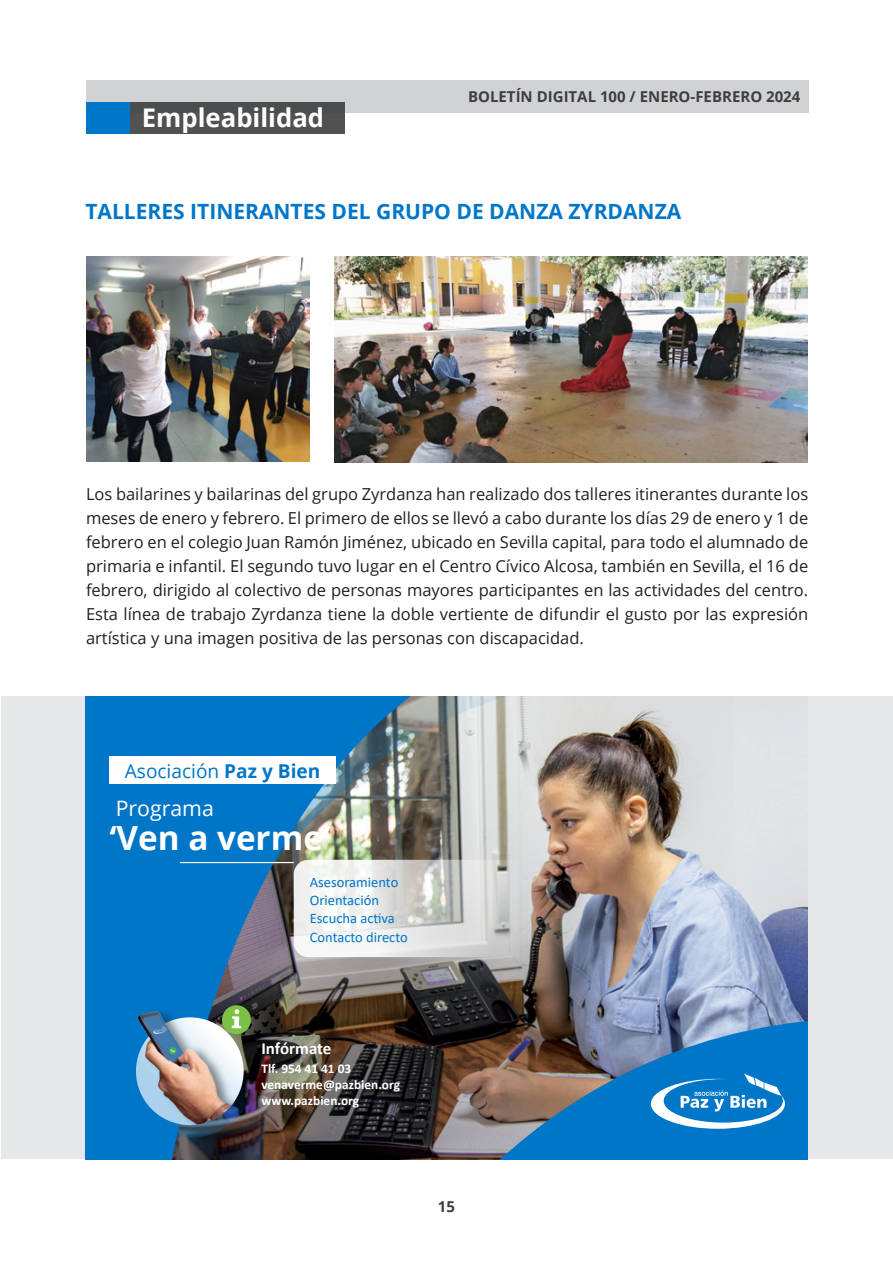
<style>
.page{position:relative;width:893px;height:1263px;background:#fff}
.page>*{position:absolute;margin:0;border:0;box-sizing:border-box;transform-origin:0 0}
.t1{font:700 33.3px "Open Sans";color:#fff}
.t2{font:700 25.65px "Open Sans";color:#fff}
.t3{font:21.3px "Open Sans";color:#fff}
.t4{font:700 21px "Open Sans";color:#0076c8}
.t5{font:19.05px "Open Sans";color:#0076c8}
.t6{font:700 16.95px "Calibri";letter-spacing:-.005em;color:#fff}
.t7{font:16.5px/24px "Open Sans";color:#231f20;text-align:justify}
.t8{font:700 15px "Open Sans";color:#3e3e3f}
.t9{font:14.55px "Calibri";color:#0076c8}
.t10{font:700 13.35px/15.8px "Calibri";color:#fff}
.s1{font-weight:700}
</style>
<div class="page">
<hr style="left:129px;top:0;width:214px;height:1px;background:#3e3e3f">
<hr style="left:85px;top:0;width:44px;height:1px;background:#0076c8">
<img style="left:334px;top:257px;width:474px;height:205px">
<div style="left:1px;top:696px;width:892px;height:463px;background:#e6e7e9"></div>
<img style="left:774px;top:886px;width:34px;height:89px">
<img style="left:85px;top:696px;width:689px;height:463px">
<div style="left:109px;top:757px;width:227px;height:27px;background:#fff"></div>
<img style="left:294px;top:860px;width:359px;height:97px;border-radius:15px">
<img style="left:370px;top:975px;width:438px;height:184px">
<svg style="left:651px;top:1073px;width:134px;height:56px;background:#4299d6"></svg>
<hr style="left:180px;top:862px;width:114px;height:1px;background:#fff">
<img style="left:121px;top:994px;width:123px;height:4px">
<img style="left:117px;top:998px;width:146px;height:146px">
<img style="left:86px;top:256px;width:224px;height:206px">
<div style="left:86px;top:81px;width:723px;height:32px;background:#d1d2d4"></div>
<div style="left:130px;top:102px;width:214px;height:32px;background:#515152"></div>
<div style="left:86px;top:102px;width:44px;height:32px;background:#0076c8"></div>
<p class="t2" style="left:142px;top:100px;width:184px">Empleabilidad</p>
<p class="t8" style="left:468px;top:86px;width:334px">BOLETÍN DIGITAL 100 / ENERO-FEBRERO 2024</p>
<p class="t4" style="left:85px;top:196px;width:597px">TALLERES ITINERANTES DEL GRUPO DE DANZA ZYRDANZA</p>
<p class="t7" style="left:86px;top:481px;width:724px">Los bailarines y bailarinas del grupo Zyrdanza han realizado dos talleres itinerantes durante los meses de enero y febrero. El primero de ellos se llevó a cabo durante los días 29 de enero y 1 de febrero en el colegio Juan Ramón Jiménez, ubicado en Sevilla capital, para todo el alumnado de primaria e infantil. El segundo tuvo lugar en el Centro Cívico Alcosa, también en Sevilla, el 16 de febrero, dirigido al colectivo de personas mayores participantes en las actividades del centro.<br>Esta línea de trabajo Zyrdanza tiene la doble vertiente de difundir el gusto por las expresión artística y una imagen positiva de las personas con discapacidad.</p>
<p class="t5" style="left:125px;top:758px;width:197px">Asociación <span class="s1">Paz y Bien</span></p>
<p class="t3" style="left:116px;top:794px;width:100px">Programa</p>
<p class="t1" style="left:109px;top:814px;width:222px">‘Ven a verme’</p>
<p class="t9" style="left:310px;top:872px;width:90px">Asesoramiento</p>
<p class="t9" style="left:310px;top:890px;width:71px">Orientación</p>
<p class="t9" style="left:310px;top:908px;width:87px">Escucha activa</p>
<p class="t9" style="left:310px;top:927px;width:100px">Contacto directo</p>
<p class="t6" style="left:261px;top:1036px;width:72px">Infórmate</p>
<p class="t10" style="left:261px;top:1061px;width:91px">Tlf. 954 41 41 03</p>
<p class="t10" style="left:261px;top:1076px;width:140px">venaverme@pazbien.org www.pazbien.org</p>
<p class="t8" style="left:438px;top:1195px;width:19px">15</p>
</div>
